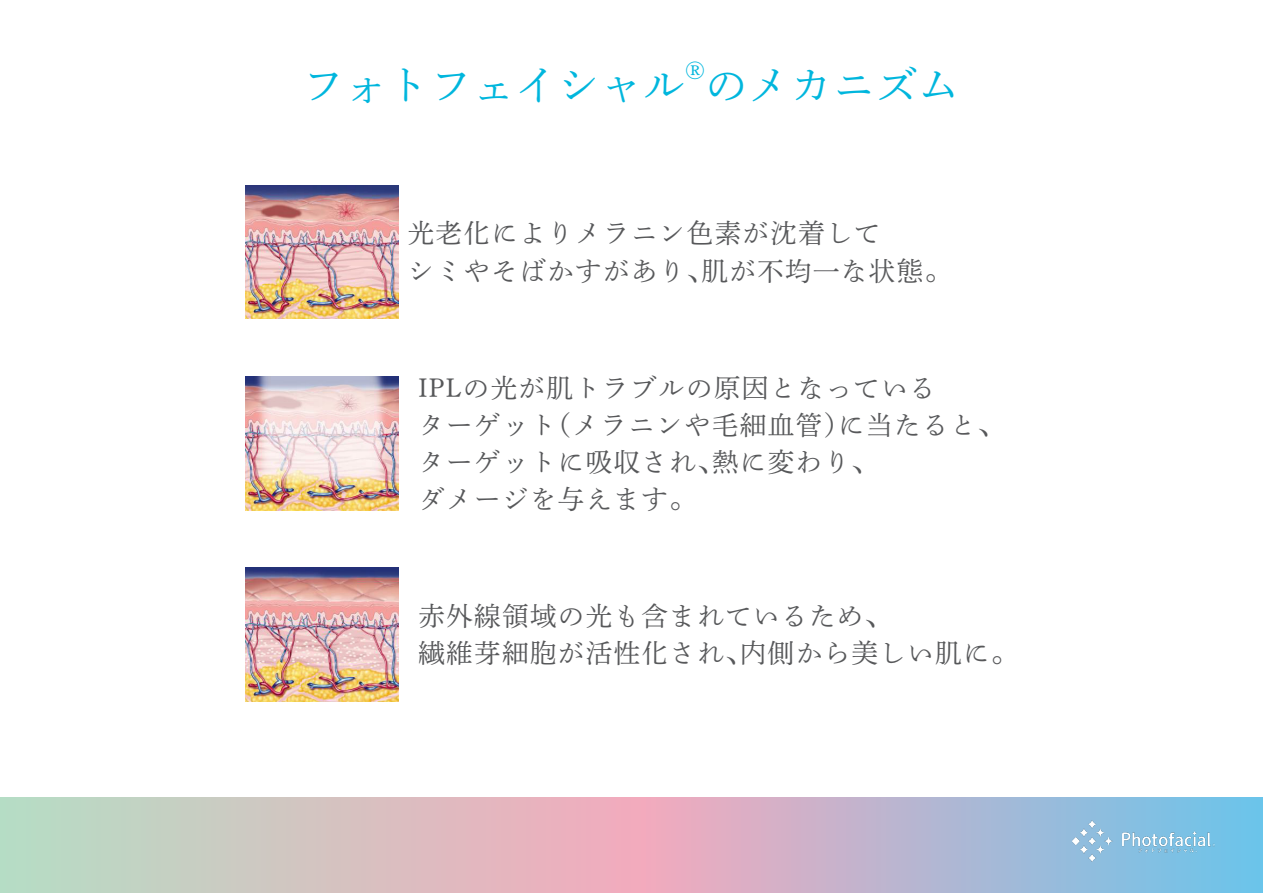
<style>
.page{position:relative;width:1263px;height:893px;background:#fff}
.page>*{position:absolute;margin:0;border:0;box-sizing:border-box;transform-origin:0 0}
.t1{font:42.45px "DNP Shuei Min Pr 6 L";color:#00b6dd}
.t2{font:26.55px "DNP Shuei Min Pr 6 L";letter-spacing:.05em;color:#57585a}
.t3{font:24.75px "DNP Shuei Min Pr 6 L";color:#00b6dd}
</style>
<div class="page">
<svg style="left:0;top:797px;width:1263px;height:96px"></svg>
<img style="left:1072px;top:820px;width:143px;height:41px">
<img style="left:246px;top:185px;width:152px;height:133px">
<img style="left:245px;top:376px;width:154px;height:134px">
<img style="left:245px;top:567px;width:154px;height:135px">
<p class="t1" style="left:303px;top:46px;width:384px">フォトフェイシャル</p>
<p class="t3" style="left:685px;top:48px;width:21px">®</p>
<p class="t1" style="left:705px;top:46px;width:257px">のメカニズム</p>
<p class="t2" style="left:408px;top:209px;width:475px">光老化によりメラニン色素が沈着して</p>
<p class="t2" style="left:408px;top:246px;width:545px">シミやそばかすがあり、肌が不均一な状態。</p>
<p class="t2" style="left:418px;top:363px;width:519px">IPLの光が肌トラブルの原因となっている</p>
<p class="t2" style="left:418px;top:400px;width:587px">ターゲット（メラニンや毛細血管）に当たると、</p>
<p class="t2" style="left:418px;top:438px;width:461px">ターゲットに吸収され、熱に変わり、</p>
<p class="t2" style="left:418px;top:475px;width:279px">ダメージを与えます。</p>
<p class="t2" style="left:418px;top:592px;width:475px">赤外線領域の光も含まれているため、</p>
<p class="t2" style="left:418px;top:629px;width:601px">繊維芽細胞が活性化され、内側から美しい肌に。</p>
</div>
